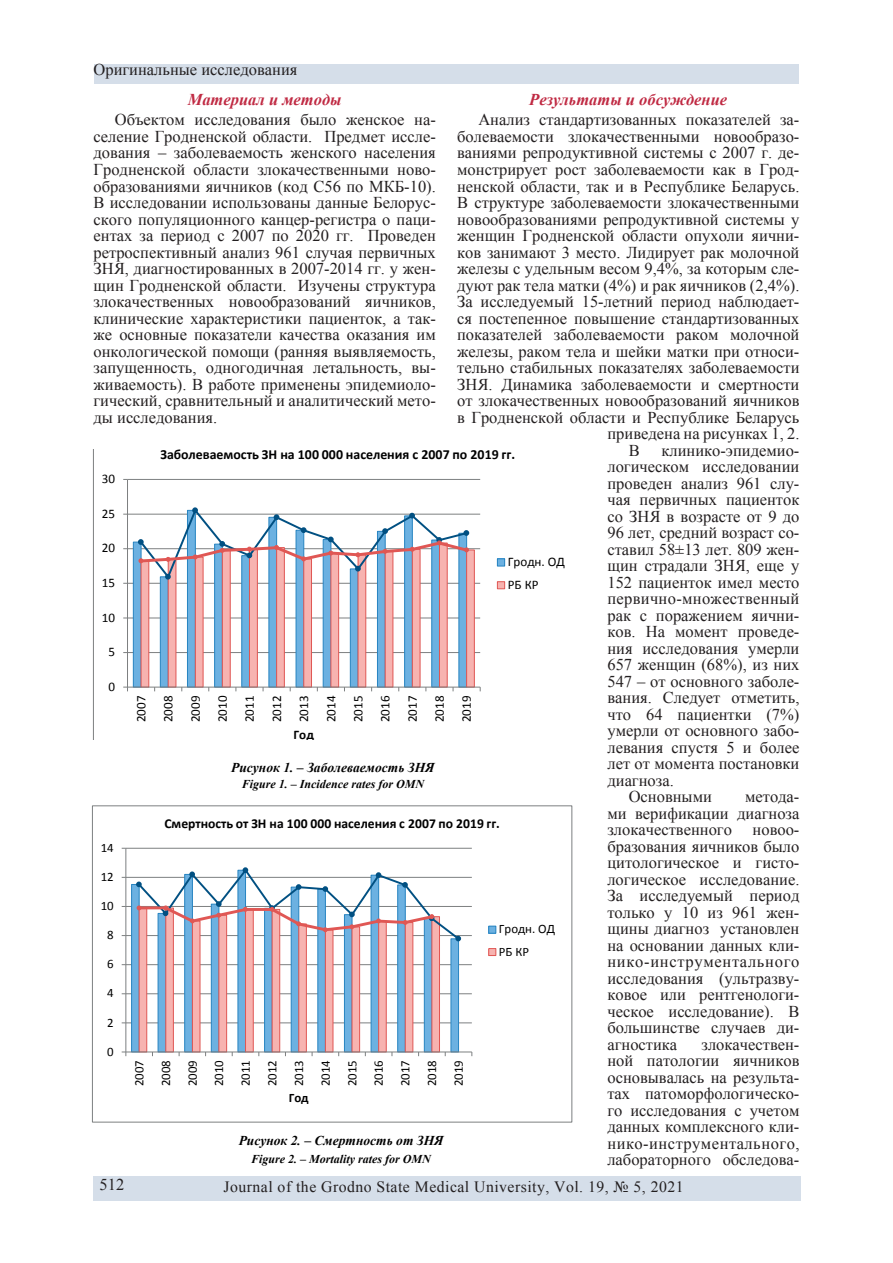
<style>
.page{position:relative;width:893px;height:1263px;background:#fff}
.page>*{position:absolute;margin:0;border:0;box-sizing:border-box;transform-origin:0 0}
.t1{font:16.5px/16.5px "Times New Roman";color:#231f20;text-align:justify}
.t2{font:italic 700 16.5px "Times New Roman";color:#c02a43}
.t3{font:16.5px "Times New Roman";letter-spacing:.02em;color:#231f20}
.t4{font:15.75px "Times New Roman";letter-spacing:.03em;color:#231f20}
.t5{font:700 13.95px "Calibri";color:#000001}
.t6{font:700 13.65px "Calibri";color:#000001}
.t7{font:italic 700 13.5px "Times New Roman";color:#000001}
.t8{font:13.05px/27.2px "Calibri";color:#000001;text-align:justify}
.t9{font:700 13.05px "Calibri";color:#000001}
.t10{font:12.9px/26.5px "Calibri";color:#000001;text-align:justify}
.t11{font:700 12.9px "Calibri";color:#000001}
.t12{font:italic 700 12px "Times New Roman";color:#000001}
</style>
<div class="page">
<div style="left:94px;top:1176px;width:707px;height:25px;background:#d5dee9"></div>
<div style="left:94px;top:65px;width:705px;height:19px;background:#d5dee9"></div>
<svg style="left:93px;top:449px;width:413px;height:291px"></svg>
<hr style="left:126px;top:1022px;width:346px;height:1px;background:#7d8081">
<hr style="left:126px;top:993px;width:346px;height:1px;background:#7d8081">
<hr style="left:126px;top:964px;width:346px;height:1px;background:#7d8081">
<hr style="left:126px;top:935px;width:346px;height:1px;background:#7d8081">
<hr style="left:126px;top:906px;width:346px;height:1px;background:#7d8081">
<hr style="left:126px;top:877px;width:346px;height:1px;background:#7d8081">
<hr style="left:126px;top:848px;width:346px;height:1px;background:#7d8081">
<hr style="left:125px;top:848px;width:1px;height:204px;background:#7d8081">
<hr style="left:126px;top:1051px;width:346px;height:1px;background:#7d8081">
<svg style="left:136px;top:867px;width:325px;height:189px"></svg>
<div style="left:489px;top:926px;width:7px;height:7px;background:#6cb1e1"></div>
<div style="left:488px;top:926px;width:8px;height:8px;border:1px solid #2784c1"></div>
<div style="left:489px;top:948px;width:7px;height:7px;background:#f7b3b0"></div>
<div style="left:488px;top:948px;width:8px;height:8px;border:1px solid #e05754"></div>
<div style="left:92px;top:805px;width:480px;height:317px;border:1px solid #7d8081"></div>
<p class="t1" style="left:94px;top:61px;width:205px">Оригинальные исследования</p>
<p class="t2" style="left:188px;top:88px;width:155px">Материал и методы</p>
<p class="t1" style="left:94px;top:111px;width:344px;text-indent:21px">Объектом исследования было женское на&shy;селение Гродненской области. Предмет иссле&shy;дования – заболеваемость женского населения Гродненской области злокачественными ново&shy;образованиями яичников (код С56 по МКБ-10).<br>В исследовании использованы данные Белорус&shy;ского популяционного канцер-регистра о паци&shy;ентах за период с 2007 по 2020 гг. Проведен ретроспективный анализ 961 случая первичных ЗНЯ, диагностированных в 2007-2014 гг. у жен&shy;щин Гродненской области. Изучены структура злокачественных новообразований яичников, клинические характеристики пациенток, а так&shy;же основные показатели качества оказания им онкологической помощи (ранняя выявляемость, запущенность, одногодичная летальность, вы&shy;живаемость). В работе применены эпидемиоло&shy;гический, сравнительный и аналитический мето&shy;ды исследования.</p>
<p class="t2" style="left:529px;top:88px;width:199px">Результаты и обсуждение</p>
<p class="t1" style="left:478px;top:111px;width:323px">Анализ стандартизованных показателей за-</p>
<p class="t1" style="left:457px;top:128px;width:344px">болеваемости злокачественными новообразо-</p>
<p class="t1" style="left:457px;top:144px;width:344px">ваниями репродуктивной системы с 2007 г. де-</p>
<p class="t1" style="left:457px;top:161px;width:344px">монстрирует рост заболеваемости как в Грод-</p>
<p class="t1" style="left:457px;top:177px;width:344px">ненской области, так и в Республике Беларусь.</p>
<p class="t1" style="left:457px;top:194px;width:344px">В структуре заболеваемости злокачественными</p>
<p class="t1" style="left:457px;top:210px;width:344px">новообразованиями репродуктивной системы у</p>
<p class="t1" style="left:457px;top:227px;width:344px">женщин Гродненской области опухоли яични-</p>
<p class="t1" style="left:457px;top:243px;width:344px">ков занимают 3 место. Лидирует рак молочной</p>
<p class="t1" style="left:457px;top:260px;width:344px">железы с удельным весом 9,4%, за которым сле-</p>
<p class="t1" style="left:457px;top:276px;width:344px">дуют рак тела матки (4%) и рак яичников (2,4%).</p>
<p class="t1" style="left:457px;top:293px;width:344px">За исследуемый 15-летний период наблюдает-</p>
<p class="t1" style="left:457px;top:309px;width:344px">ся постепенное повышение стандартизованных</p>
<p class="t1" style="left:457px;top:326px;width:344px">показателей заболеваемости раком молочной</p>
<p class="t1" style="left:457px;top:342px;width:344px">железы, раком тела и шейки матки при относи-</p>
<p class="t1" style="left:457px;top:359px;width:344px">тельно стабильных показателях заболеваемости</p>
<p class="t1" style="left:457px;top:375px;width:344px">ЗНЯ. Динамика заболеваемости и смертности</p>
<p class="t1" style="left:457px;top:392px;width:344px">от злокачественных новообразований яичников</p>
<p class="t1" style="left:457px;top:408px;width:344px">в Гродненской области и Республике Беларусь</p>
<p class="t1" style="left:607px;top:425px;width:194px">приведена на рисунках 1, 2.</p>
<p class="t1" style="left:629px;top:441px;width:13px">В</p>
<p class="t1" style="left:661px;top:441px;width:139px">клинико-эпидемио-</p>
<p class="t1" style="left:607px;top:458px;width:194px">логическом исследовании</p>
<p class="t1" style="left:607px;top:474px;width:194px">проведен анализ 961 слу-</p>
<p class="t1" style="left:607px;top:491px;width:194px">чая первичных пациенток</p>
<p class="t1" style="left:607px;top:507px;width:194px">со ЗНЯ в возрасте от 9 до</p>
<p class="t1" style="left:607px;top:524px;width:194px">96 лет, средний возраст со-</p>
<p class="t1" style="left:607px;top:540px;width:194px">ставил 58±13 лет. 809 жен-</p>
<p class="t1" style="left:607px;top:557px;width:194px">щин страдали ЗНЯ, еще у</p>
<p class="t1" style="left:607px;top:573px;width:194px">152 пациенток имел место</p>
<p class="t3" style="left:607px;top:587px;width:193px">первично-множественный</p>
<p class="t1" style="left:607px;top:606px;width:194px">рак с поражением яични-</p>
<p class="t1" style="left:607px;top:623px;width:194px">ков. На момент проведе-</p>
<p class="t1" style="left:607px;top:639px;width:194px">ния исследования умерли</p>
<p class="t1" style="left:607px;top:656px;width:194px">657 женщин (68%), из них</p>
<p class="t1" style="left:607px;top:672px;width:194px">547 – от основного заболе-</p>
<p class="t1" style="left:607px;top:689px;width:194px">вания. Следует отметить,</p>
<p class="t1" style="left:607px;top:705px;width:194px">что 64 пациентки (7%)</p>
<p class="t1" style="left:607px;top:722px;width:194px">умерли от основного забо-</p>
<p class="t1" style="left:607px;top:738px;width:194px">левания спустя 5 и более</p>
<p class="t1" style="left:607px;top:755px;width:194px">лет от момента постановки</p>
<p class="t1" style="left:607px;top:771px;width:68px">диагноза.</p>
<p class="t1" style="left:629px;top:788px;width:85px">Основными</p>
<p class="t5" style="left:160px;top:446px;width:356px">Заболеваемость ЗН на 100 000 населения с 2007 по 2019 гг.</p>
<p class="t8" style="left:102px;top:465px;width:15px">30</p>
<p class="t8" style="left:102px;top:500px;width:15px">25</p>
<p class="t8" style="left:102px;top:534px;width:15px">20</p>
<p class="t8" style="left:508px;top:550px;width:59px;line-height:22.8px">Гродн. ОД<br>РБ КР</p>
<p class="t8" style="left:102px;top:569px;width:15px">15</p>
<p class="t8" style="left:102px;top:604px;width:15px">10</p>
<p class="t8" style="left:109px;top:638px;width:8px">5</p>
<p class="t8" style="left:109px;top:673px;width:8px">0</p>
<p class="t8" style="left:128px;top:722px;width:28px;rotate:-90deg">2007<br>2008<br>2009<br>2010<br>2011<br>2012<br>2013<br>2014<br>2015<br>2016<br>2017<br>2018<br>2019</p>
<p class="t9" style="left:294px;top:726px;width:22px">Год</p>
<p class="t7" style="left:231px;top:758px;width:205px">Рисунок 1. – Заболеваемость ЗНЯ</p>
<p class="t12" style="left:242px;top:776px;width:184px">Figure 1. – Incidence rates for OMN</p>
<p class="t1" style="left:607px;top:788px;width:194px;text-indent:138px">метода&shy;ми верификации диагноза злокачественного новоо&shy;бразования яичников было цитологическое и гисто&shy;логическое исследование.<br>За исследуемый период только у 10 из 961 жен&shy;щины диагноз установлен на основании данных кли&shy;нико-инструментального исследования (ультразву&shy;ковое или рентгенологи&shy;ческое исследование). В большинстве случаев ди&shy;агностика</p>
<p class="t6" style="left:164px;top:815px;width:337px">Смертность от ЗН на 100 000 населения с 2007 по 2019 гг.</p>
<p class="t10" style="left:101px;top:834px;width:15px">14</p>
<p class="t10" style="left:101px;top:863px;width:15px">12</p>
<p class="t10" style="left:101px;top:893px;width:15px">10</p>
<p class="t10" style="left:499px;top:918px;width:58px;line-height:22.4px">Гродн. ОД<br>РБ КР</p>
<p class="t10" style="left:107px;top:922px;width:8px">8</p>
<p class="t10" style="left:107px;top:951px;width:8px">6</p>
<p class="t10" style="left:107px;top:980px;width:8px">4</p>
<p class="t10" style="left:107px;top:1009px;width:8px">2</p>
<p class="t1" style="left:607px;top:1035px;width:194px;text-indent:94px">злокачествен&shy;ной патологии яичников основывалась на результа&shy;тах патоморфологическо&shy;го исследования с учетом данных комплексного кли&shy;нико-инструментального, лабораторного обследова-</p>
<p class="t10" style="left:107px;top:1038px;width:8px">0</p>
<p class="t10" style="left:126px;top:1086px;width:28px;rotate:-90deg">2007<br>2008<br>2009<br>2010<br>2011<br>2012<br>2013<br>2014<br>2015<br>2016<br>2017<br>2018<br>2019</p>
<p class="t11" style="left:289px;top:1090px;width:22px">Год</p>
<p class="t7" style="left:239px;top:1131px;width:206px">Рисунок 2. – Смертность от ЗНЯ</p>
<p class="t12" style="left:251px;top:1151px;width:181px">Figure 2. – Mortality rates for OMN</p>
<p class="t1" style="left:100px;top:1176px;width:26px">512</p>
<p class="t4" style="left:224px;top:1176px;width:462px">Journal of the Grodno State Medical University, Vol. 19, № 5, 2021</p>
</div>
